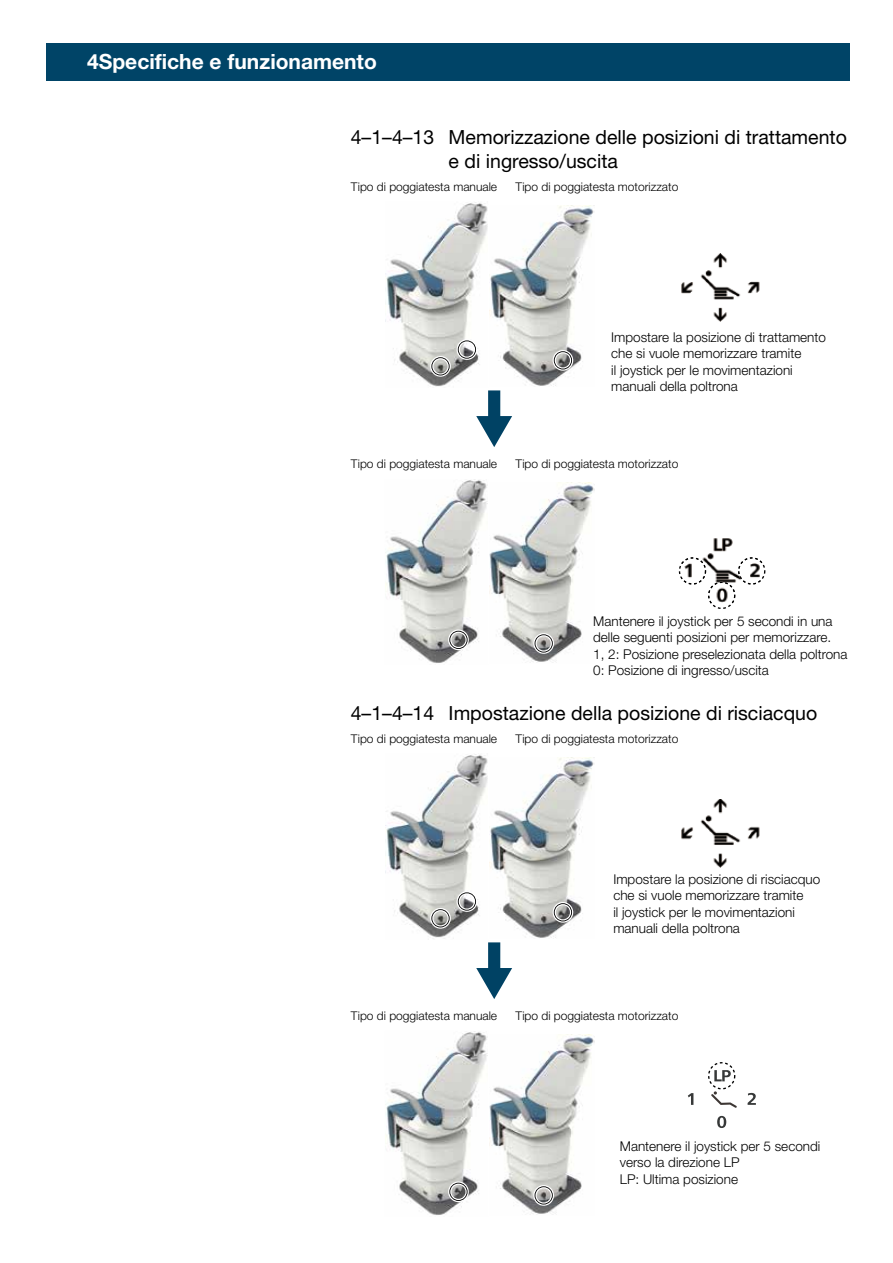
<style>
.page{position:relative;width:893px;height:1263px;background:#fff}
.page>*{position:absolute;margin:0;border:0;box-sizing:border-box;transform-origin:0 0}
.t1{font:21px "Helvetica Neue LT Pro Bd 2";color:#fff}
.t2{font:19.5px/24px "Helvetica Neue LT Pro";color:#000}
.t3{font:300 13.5px/16.5px "Helvetica Neue LT Pro";color:#000}
.t4{font:300 12px "Helvetica Neue LT Pro";color:#000}
</style>
<div class="page">
<div style="left:47px;top:43px;width:803px;height:38px;background:#004467"></div>
<svg style="left:476px;top:390px;width:36px;height:57px"></svg>
<img style="left:385px;top:202px;width:103px;height:185px">
<img style="left:489px;top:206px;width:105px;height:180px">
<svg style="left:430px;top:356px;width:21px;height:21px"></svg>
<svg style="left:457px;top:339px;width:20px;height:21px"></svg>
<svg style="left:553px;top:350px;width:20px;height:21px"></svg>
<img style="left:681px;top:254px;width:79px;height:68px">
<svg style="left:679px;top:562px;width:86px;height:47px"></svg>
<img style="left:681px;top:538px;width:81px;height:66px">
<img style="left:681px;top:557px;width:25px;height:28px">
<img style="left:738px;top:557px;width:24px;height:28px">
<img style="left:708px;top:582px;width:27px;height:22px">
<img style="left:385px;top:479px;width:103px;height:184px">
<img style="left:489px;top:483px;width:105px;height:180px">
<svg style="left:448px;top:629px;width:21px;height:21px"></svg>
<svg style="left:533px;top:633px;width:21px;height:21px"></svg>
<svg style="left:708px;top:1062px;width:29px;height:46px"></svg>
<svg style="left:717px;top:1116px;width:9px;height:12px"></svg>
<svg style="left:748px;top:1093px;width:8px;height:12px"></svg>
<svg style="left:688px;top:1093px;width:5px;height:12px"></svg>
<img style="left:681px;top:799px;width:79px;height:69px">
<svg style="left:476px;top:942px;width:36px;height:57px"></svg>
<img style="left:385px;top:754px;width:103px;height:185px">
<img style="left:489px;top:758px;width:105px;height:180px">
<svg style="left:430px;top:908px;width:21px;height:21px"></svg>
<svg style="left:457px;top:891px;width:20px;height:21px"></svg>
<svg style="left:553px;top:902px;width:20px;height:21px"></svg>
<img style="left:385px;top:1031px;width:103px;height:184px">
<img style="left:489px;top:1034px;width:105px;height:181px">
<svg style="left:448px;top:1181px;width:21px;height:21px"></svg>
<svg style="left:533px;top:1185px;width:21px;height:21px"></svg>
<h1 class="t1" style="left:87px;top:48px;width:291px">4Specifiche e funzionamento</h1>
<h2 class="t2" style="left:449px;top:125px;width:400px;text-indent:-98px">4–1–4–13 Memorizzazione delle posizioni di trattamento e di ingresso/uscita</h2>
<p class="t4" style="left:351px;top:179px;width:148px">Tipo di poggiatesta manuale</p>
<p class="t4" style="left:515px;top:179px;width:164px">Tipo di poggiatesta motorizzato</p>
<p class="t3" style="left:611px;top:328px;width:216px">Impostare la posizione di trattamento che si vuole memorizzare tramite<br>il joystick per le movimentazioni manuali della poltrona</p>
<p class="t4" style="left:351px;top:456px;width:148px">Tipo di poggiatesta manuale</p>
<p class="t4" style="left:515px;top:456px;width:164px">Tipo di poggiatesta motorizzato</p>
<p class="t3" style="left:593px;top:612px;width:256px">Mantenere il joystick per 5 secondi in una delle seguenti posizioni per memorizzare.<br>1, 2: Posizione preselezionata della poltrona 0: Posizione di ingresso/uscita</p>
<h2 class="t2" style="left:351px;top:701px;width:468px">4–1–4–14 Impostazione della posizione di risciacquo</h2>
<p class="t4" style="left:351px;top:731px;width:148px">Tipo di poggiatesta manuale</p>
<p class="t4" style="left:515px;top:731px;width:164px">Tipo di poggiatesta motorizzato</p>
<p class="t3" style="left:613px;top:870px;width:208px">Impostare la posizione di risciacquo che si vuole memorizzare tramite<br>il joystick per le movimentazioni manuali della poltrona</p>
<p class="t4" style="left:351px;top:1008px;width:148px">Tipo di poggiatesta manuale</p>
<p class="t4" style="left:515px;top:1008px;width:164px">Tipo di poggiatesta motorizzato</p>
<p class="t3" style="left:620px;top:1137px;width:202px">Mantenere il joystick per 5 secondi verso la direzione LP<br>LP: Ultima posizione</p>
</div>
